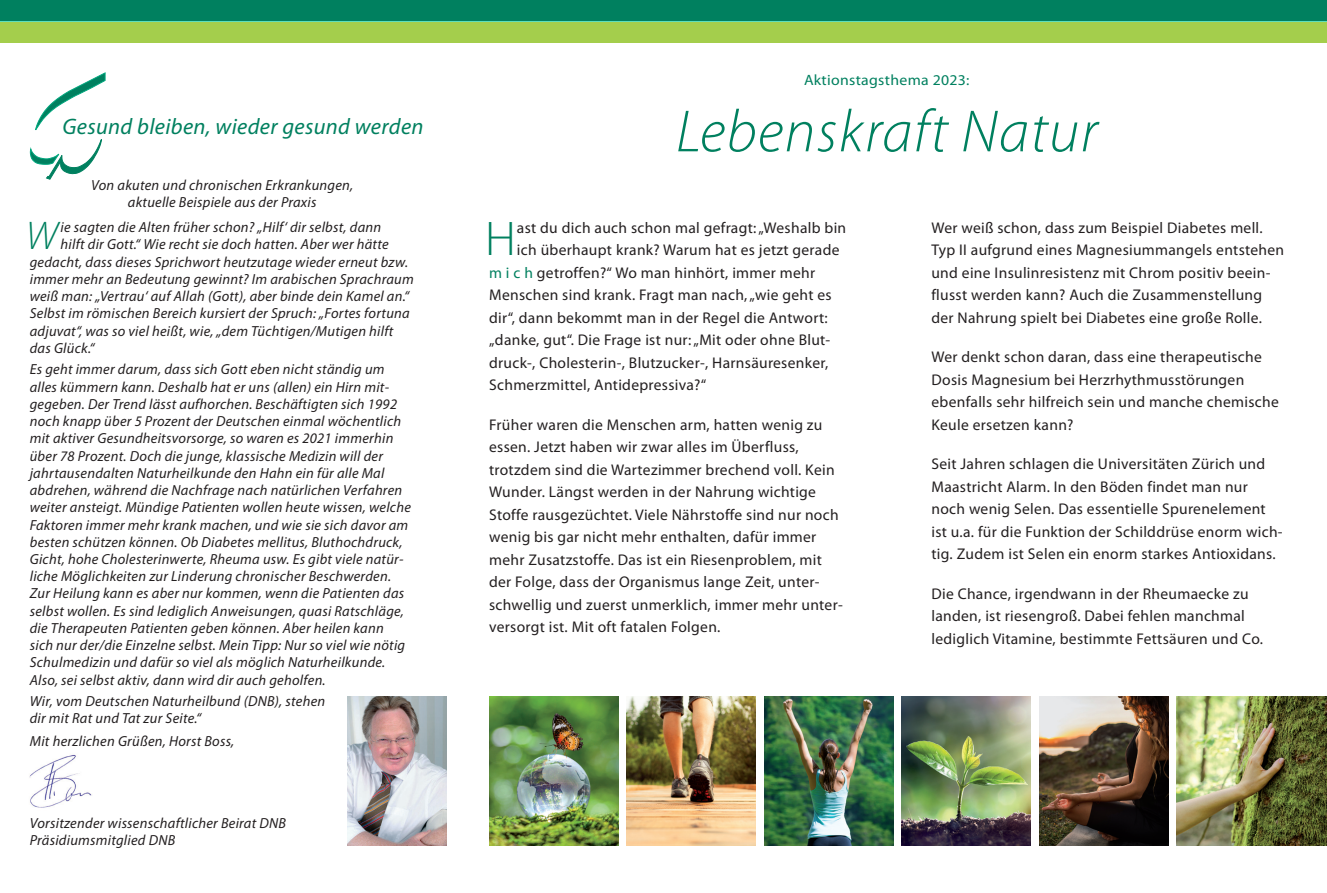
<style>
.page{position:relative;width:1327px;height:893px;background:#fff}
.page>*{position:absolute;margin:0;border:0;box-sizing:border-box;transform-origin:0 0}
.t1{font:italic 300 60px "Myriad Pro";letter-spacing:.02em;color:#00805f}
.t2{font:300 48.9px "Myriad Pro";color:#00805f}
.t3{font:italic 300 40.2px "Myriad Pro";color:#00805f}
.t4{font:italic 22.5px "Myriad Pro";letter-spacing:.015em;color:#00805f}
.t5{font:15.6px/22.5px "Myriad Pro";letter-spacing:.02em;color:#231f20}
.t6{font:15px "Myriad Pro";letter-spacing:.02em;color:#00805f;scale:1.05 1}
.t7{font:italic 14.7px/17.2px "Myriad Pro";letter-spacing:.02em;color:#231f20}
.s1{color:#00805f}
</style>
<div class="page">
<div style="left:0;top:21px;width:1327px;height:22px;background:#a4ce4c"></div>
<div style="left:0;top:0;width:1327px;height:21px;background:#00805f"></div>
<svg style="left:30px;top:139px;width:72px;height:40px"></svg>
<svg style="left:35px;top:73px;width:70px;height:58px"></svg>
<img style="left:348px;top:696px;width:98px;height:149px">
<img style="left:901px;top:696px;width:129px;height:149px">
<img style="left:764px;top:696px;width:129px;height:149px">
<img style="left:626px;top:696px;width:129px;height:149px">
<img style="left:489px;top:696px;width:129px;height:149px">
<img style="left:1039px;top:696px;width:129px;height:149px">
<img style="left:1176px;top:696px;width:151px;height:149px">
<img style="left:29px;top:755px;width:63px;height:53px">
<h3 class="t4" style="left:62px;top:112px;width:363px">Gesund bleiben, wieder gesund werden</h3>
<p class="t7" style="left:91px;top:176px;width:264px;text-align:center">Von akuten und chronischen Erkrankungen, aktuelle Beispiele aus der Praxis</p>
<h3 class="t3" style="left:26px;top:212px;width:34px">W</h3>
<p class="t7" style="left:61px;top:218px;width:322px">ie sagten die Alten früher schon? „Hilf‘ dir selbst, dann</p>
<p class="t7" style="left:61px;top:236px;width:330px">hilft dir Gott.“ Wie recht sie doch hatten. Aber wer hätte</p>
<p class="t7" style="left:30px;top:253px;width:380px">gedacht, dass dieses Sprichwort heutzutage wieder erneut bzw.</p>
<p class="t7" style="left:30px;top:270px;width:385px">immer mehr an Bedeutung gewinnt? Im arabischen Sprachraum</p>
<p class="t7" style="left:30px;top:287px;width:381px">weiß man: „Vertrau‘ auf Allah (Gott), aber binde dein Kamel an.“</p>
<p class="t7" style="left:30px;top:304px;width:381px">Selbst im römischen Bereich kursiert der Spruch: „Fortes fortuna</p>
<p class="t7" style="left:30px;top:322px;width:365px">adjuvat“, was so viel heißt, wie, „dem Tüchtigen/Mutigen hilft</p>
<p class="t7" style="left:30px;top:339px;width:66px">das Glück.“</p>
<p class="t7" style="left:30px;top:360px;width:383px">Es geht immer darum, dass sich Gott eben nicht ständig um alles kümmern kann. Deshalb hat er uns (allen) ein Hirn mit&shy;gegeben. Der Trend lässt aufhorchen. Beschäftigten sich 1992 noch knapp über 5 Prozent der Deutschen einmal wöchentlich mit aktiver Gesundheitsvorsorge, so waren es 2021 immerhin über 78 Prozent. Doch die junge, klassische Medizin will der jahrtausendalten Naturheilkunde den Hahn ein für alle Mal abdrehen, während die Nachfrage nach natürlichen Verfahren weiter ansteigt. Mündige Patienten wollen heute wissen, welche Faktoren immer mehr krank machen, und wie sie sich davor am besten schützen können. Ob Diabetes mellitus, Bluthochdruck, Gicht, hohe Cholesterinwerte, Rheuma usw. Es gibt viele natür&shy;liche Möglichkeiten zur Linderung chronischer Beschwerden.<br>Zur Heilung kann es aber nur kommen, wenn die Patienten das selbst wollen. Es sind lediglich Anweisungen, quasi Ratschläge, die Therapeuten Patienten geben können. Aber heilen kann<br>sich nur der/die Einzelne selbst. Mein Tipp: Nur so viel wie nötig Schulmedizin und dafür so viel als möglich Naturheilkunde.<br>Also, sei selbst aktiv, dann wird dir auch geholfen.</p>
<p class="t7" style="left:30px;top:692px;width:297px">Wir, vom Deutschen Naturheilbund (DNB), stehen dir mit Rat und Tat zur Seite.“</p>
<p class="t7" style="left:30px;top:732px;width:206px">Mit herzlichen Grüßen, Horst Boss,</p>
<p class="t7" style="left:30px;top:814px;width:258px">Vorsitzender wissenschaftlicher Beirat DNB<br>Präsidiumsmitglied DNB</p>
<p class="t6" style="left:804px;top:70px;width:159px">Aktionstagsthema 2023:</p>
<h1 class="t1" style="left:676px;top:95px;width:423px">Lebenskraft Natur</h1>
<h2 class="t2" style="left:485px;top:210px;width:32px">H</h2>
<p class="t5" style="left:517px;top:216px;width:331px">ast du dich auch schon mal gefragt: „Weshalb bin</p>
<p class="t5" style="left:517px;top:239px;width:324px">ich überhaupt krank? Warum hat es jetzt gerade</p>
<p class="t5" style="left:489px;top:261px;width:328px"><span class="s1">m i c h</span> getroffen?“ Wo man hinhört, immer mehr</p>
<p class="t5" style="left:489px;top:284px;width:344px">Menschen sind krank. Fragt man nach, „wie geht es</p>
<p class="t5" style="left:489px;top:306px;width:340px">dir“, dann bekommt man in der Regel die Antwort:</p>
<p class="t5" style="left:489px;top:328px;width:343px">„danke, gut“. Die Frage ist nur: „Mit oder ohne Blut-</p>
<p class="t5" style="left:489px;top:351px;width:341px">druck-, Cholesterin-, Blutzucker-, Harnsäuresenker,</p>
<p class="t5" style="left:489px;top:373px;width:219px">Schmerzmittel, Antidepressiva?“</p>
<p class="t5" style="left:489px;top:413px;width:355px">Früher waren die Menschen arm, hatten wenig zu essen. Jetzt haben wir zwar alles im Überfluss, trotzdem sind die Wartezimmer brechend voll. Kein Wunder. Längst werden in der Nahrung wichtige Stoffe rausgezüchtet. Viele Nährstoffe sind nur noch wenig bis gar nicht mehr enthalten, dafür immer mehr Zusatzstoffe. Das ist ein Riesenproblem, mit der Folge, dass der Organismus lange Zeit, unter&shy;schwellig und zuerst unmerklich, immer mehr unter&shy;versorgt ist. Mit oft fatalen Folgen.</p>
<p class="t5" style="left:931px;top:216px;width:354px">Wer weiß schon, dass zum Beispiel Diabetes mell.<br>Typ II aufgrund eines Magnesiummangels entstehen und eine Insulinresistenz mit Chrom positiv beein&shy;flusst werden kann? Auch die Zusammenstellung der Nahrung spielt bei Diabetes eine große Rolle.</p>
<p class="t5" style="left:931px;top:346px;width:349px">Wer denkt schon daran, dass eine therapeutische Dosis Magnesium bei Herzrhythmusstörungen ebenfalls sehr hilfreich sein und manche chemische Keule ersetzen kann?</p>
<p class="t5" style="left:931px;top:453px;width:353px">Seit Jahren schlagen die Universitäten Zürich und Maastricht Alarm. In den Böden findet man nur noch wenig Selen. Das essentielle Spurenelement ist u.a. für die Funktion der Schilddrüse enorm wich&shy;tig. Zudem ist Selen ein enorm starkes Antioxidans.</p>
<p class="t5" style="left:931px;top:582px;width:333px">Die Chance, irgendwann in der Rheumaecke zu landen, ist riesengroß. Dabei fehlen manchmal lediglich Vitamine, bestimmte Fettsäuren und Co.</p>
</div>
